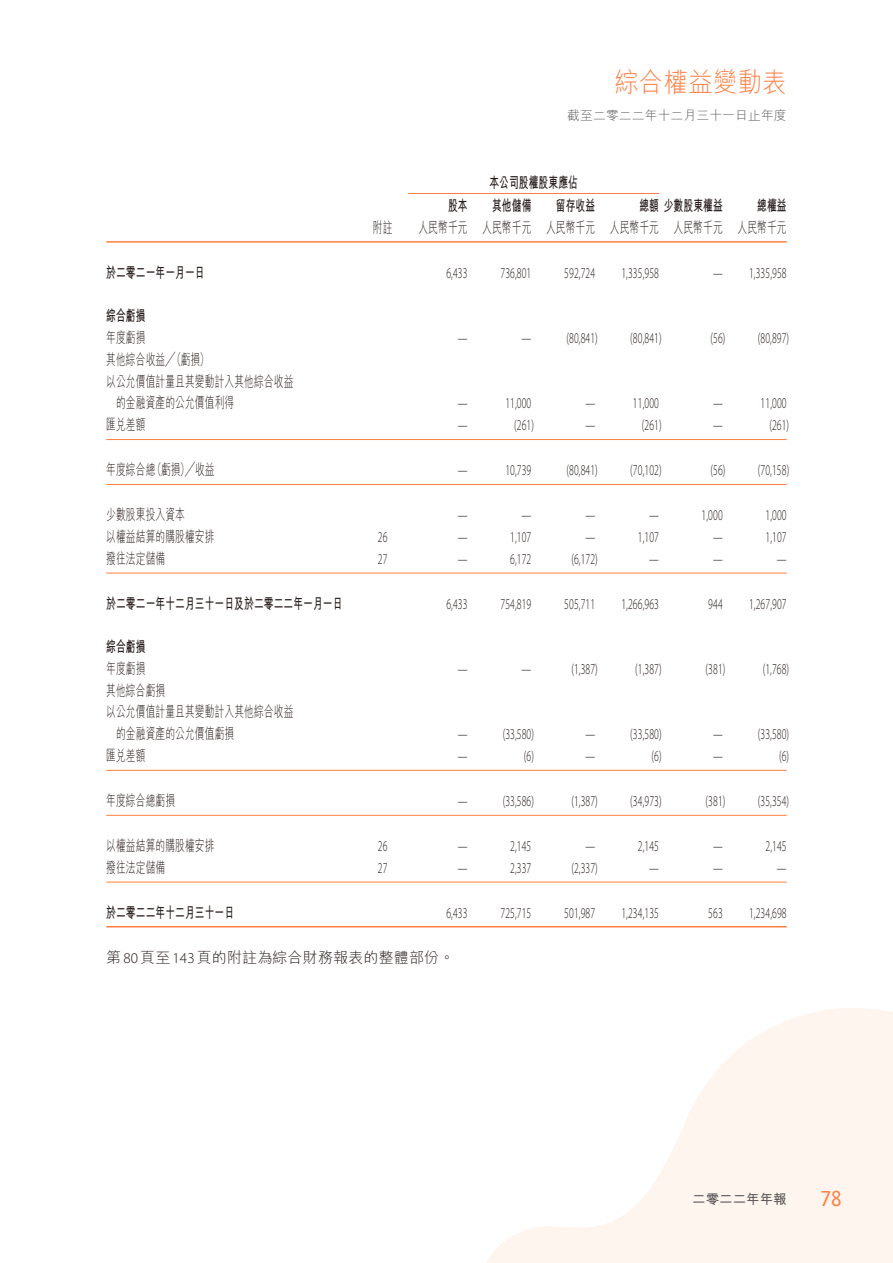
<style>
.page{position:relative;width:893px;height:1263px;background:#fff}
.page>*{position:absolute;margin:0;border:0;box-sizing:border-box;transform-origin:0 0}
.t1{font:300 27px "M Hei HK";letter-spacing:.015em;color:#ff7e40;scale:.9 1}
.t2{font:21px "Vectora LT Std";color:#ff7e40;scale:.9 1}
.t3{font:300 15px "Myriad Pro";letter-spacing:.01em;color:#231916;scale:.65 1}
.t4{font:300 15px/21.8px "M Hei HK";letter-spacing:.01em;color:#231916;scale:.65 1}
.t5{font:700 15px "M Hei HK";letter-spacing:.01em;color:#231916;scale:.65 1}
.t6{font:300 15px "M Hei HK";letter-spacing:.01em;color:#231916}
.t7{font:700 13.5px "M Hei HK";color:#595857}
.t8{font:300 12.75px "M Hei HK";letter-spacing:.015em;color:#595857}
.s1{font-family:"Myriad Pro"}
</style>
<div class="page">
<svg style="left:487px;top:1008px;width:406px;height:255px;fill:#fff5ef"></svg>
<hr style="left:106px;top:241px;width:681px;height:2px;background:#ff7e40">
<hr style="left:106px;top:439px;width:681px;height:1px;background:#ff7e40">
<hr style="left:106px;top:484px;width:681px;height:1px;background:#ff7e40">
<hr style="left:106px;top:573px;width:681px;height:1px;background:#ff7e40">
<hr style="left:106px;top:770px;width:681px;height:1px;background:#ff7e40">
<hr style="left:106px;top:815px;width:681px;height:1px;background:#ff7e40">
<hr style="left:106px;top:882px;width:681px;height:1px;background:#ff7e40">
<hr style="left:106px;top:926px;width:681px;height:1px;background:#ff7e40">
<hr style="left:408px;top:193px;width:251px;height:1px;background:#ff7e40">
<h1 class="t1" style="left:615px;top:68px;width:193px">綜合權益變動表</h1>
<p class="t8" style="left:567px;top:109px;width:221px">截至二零二二年十二月三十一日止年度</p>
<p class="t5" style="left:489px;top:171px;width:138px">本公司股權股東應佔</p>
<p class="t5" style="left:448px;top:195px;width:32px">股本</p>
<p class="t5" style="left:492px;top:195px;width:62px">其他儲備</p>
<p class="t5" style="left:556px;top:195px;width:62px">留存收益</p>
<p class="t5" style="left:639px;top:195px;width:130px">總額少數股東權益</p>
<p class="t5" style="left:757px;top:195px;width:47px">總權益</p>
<p class="t4" style="left:373px;top:216px;width:32px">附註</p>
<p class="t4" style="left:418px;top:216px;width:77px">人民幣千元</p>
<p class="t4" style="left:482px;top:216px;width:77px">人民幣千元</p>
<p class="t4" style="left:546px;top:216px;width:77px">人民幣千元</p>
<p class="t4" style="left:610px;top:216px;width:77px">人民幣千元</p>
<p class="t4" style="left:674px;top:216px;width:77px">人民幣千元</p>
<p class="t4" style="left:737px;top:216px;width:77px">人民幣千元</p>
<p class="t5" style="left:106px;top:261px;width:153px">於二零二一年一月一日</p>
<p class="t5" style="left:106px;top:305px;width:62px">綜合虧損</p>
<p class="t3" style="left:446px;top:264px;width:34px">6,433</p>
<p class="t3" style="left:500px;top:264px;width:49px">736,801</p>
<p class="t3" style="left:564px;top:264px;width:49px">592,724</p>
<p class="t3" style="left:621px;top:264px;width:59px">1,335,958</p>
<p class="t3" style="left:713px;top:264px;width:16px">—</p>
<p class="t3" style="left:749px;top:264px;width:59px">1,335,958</p>
<p class="t4" style="left:106px;top:326px;width:289px">年度虧損<br>其他綜合收益╱（虧損(<br>以公允價值計量且其變動計入其他綜合收益</p>
<p class="t3" style="left:458px;top:329px;width:16px">—</p>
<p class="t3" style="left:522px;top:329px;width:16px">—</p>
<p class="t3" style="left:566px;top:329px;width:50px">)80,841(</p>
<p class="t3" style="left:630px;top:329px;width:50px">)80,841(</p>
<p class="t3" style="left:710px;top:329px;width:25px">5 6) (</p>
<p class="t3" style="left:758px;top:329px;width:50px">)80,897(</p>
<p class="t4" style="left:116px;top:392px;width:183px">的金融資產的公允價值利得</p>
<p class="t3" style="left:458px;top:394px;width:16px">—</p>
<p class="t3" style="left:505px;top:394px;width:42px">11,000</p>
<p class="t3" style="left:585px;top:394px;width:16px">—</p>
<p class="t3" style="left:633px;top:394px;width:42px">11,000</p>
<p class="t3" style="left:713px;top:394px;width:16px">—</p>
<p class="t3" style="left:761px;top:394px;width:42px">11,000</p>
<p class="t4" style="left:106px;top:413px;width:62px">匯兌差額</p>
<p class="t3" style="left:458px;top:416px;width:16px">—</p>
<p class="t3" style="left:514px;top:416px;width:32px">)261(</p>
<p class="t3" style="left:585px;top:416px;width:16px">—</p>
<p class="t3" style="left:642px;top:416px;width:32px">)261(</p>
<p class="t3" style="left:713px;top:416px;width:16px">—</p>
<p class="t3" style="left:769px;top:416px;width:32px">)261(</p>
<p class="t4" style="left:152px;top:458px;width:98px">（虧損）╱收益</p>
<p class="t4" style="left:106px;top:458px;width:77px">年度綜合總</p>
<p class="t3" style="left:458px;top:461px;width:16px">—</p>
<p class="t3" style="left:505px;top:461px;width:42px">10,739</p>
<p class="t3" style="left:566px;top:461px;width:50px">)80,841(</p>
<p class="t3" style="left:630px;top:461px;width:50px">)70,102(</p>
<p class="t3" style="left:710px;top:461px;width:25px">5 6) (</p>
<p class="t3" style="left:758px;top:461px;width:50px">)70,158(</p>
<p class="t4" style="left:106px;top:503px;width:123px">少數股東投入資本</p>
<p class="t3" style="left:458px;top:506px;width:16px">—</p>
<p class="t3" style="left:522px;top:506px;width:16px">—</p>
<p class="t3" style="left:585px;top:506px;width:16px">—</p>
<p class="t3" style="left:649px;top:506px;width:16px">—</p>
<p class="t3" style="left:702px;top:506px;width:34px">1,000</p>
<p class="t3" style="left:765px;top:506px;width:34px">1,000</p>
<p class="t4" style="left:106px;top:525px;width:168px">以權益結算的購股權安排</p>
<p class="t3" style="left:378px;top:528px;width:16px">26</p>
<p class="t3" style="left:458px;top:528px;width:16px">—</p>
<p class="t3" style="left:510px;top:528px;width:34px">1,107</p>
<p class="t3" style="left:585px;top:528px;width:16px">—</p>
<p class="t3" style="left:638px;top:528px;width:34px">1,107</p>
<p class="t3" style="left:713px;top:528px;width:16px">—</p>
<p class="t3" style="left:765px;top:528px;width:34px">1,107</p>
<p class="t4" style="left:106px;top:547px;width:92px">撥往法定儲備</p>
<p class="t3" style="left:378px;top:549px;width:16px">27</p>
<p class="t3" style="left:458px;top:549px;width:16px">—</p>
<p class="t3" style="left:510px;top:549px;width:34px">6,172</p>
<p class="t3" style="left:571px;top:549px;width:42px">)6,172(</p>
<p class="t3" style="left:649px;top:549px;width:16px">—</p>
<p class="t3" style="left:713px;top:549px;width:16px">—</p>
<p class="t3" style="left:777px;top:549px;width:16px">—</p>
<p class="t5" style="left:106px;top:592px;width:365px">於二零二一年十二月三十一日及於二零二二年一月一日</p>
<p class="t5" style="left:106px;top:636px;width:62px">綜合虧損</p>
<p class="t3" style="left:446px;top:594px;width:34px">6,433</p>
<p class="t3" style="left:500px;top:594px;width:49px">754,819</p>
<p class="t3" style="left:564px;top:594px;width:49px">505,711</p>
<p class="t3" style="left:621px;top:594px;width:59px">1,266,963</p>
<p class="t3" style="left:708px;top:594px;width:24px">944</p>
<p class="t3" style="left:749px;top:594px;width:59px">1,267,907</p>
<p class="t4" style="left:106px;top:657px;width:289px">年度虧損<br>其他綜合虧損<br>以公允價值計量且其變動計入其他綜合收益</p>
<p class="t3" style="left:458px;top:660px;width:16px">—</p>
<p class="t3" style="left:522px;top:660px;width:16px">—</p>
<p class="t3" style="left:571px;top:660px;width:42px">)1,387(</p>
<p class="t3" style="left:635px;top:660px;width:42px">)1,387(</p>
<p class="t3" style="left:706px;top:660px;width:32px">)381(</p>
<p class="t3" style="left:763px;top:660px;width:42px">)1,768(</p>
<p class="t4" style="left:116px;top:722px;width:183px">的金融資產的公允價值虧損</p>
<p class="t3" style="left:458px;top:725px;width:16px">—</p>
<p class="t3" style="left:503px;top:725px;width:50px">)33,580(</p>
<p class="t3" style="left:585px;top:725px;width:16px">—</p>
<p class="t3" style="left:630px;top:725px;width:50px">)33,580(</p>
<p class="t3" style="left:713px;top:725px;width:16px">—</p>
<p class="t3" style="left:758px;top:725px;width:50px">)33,580(</p>
<p class="t4" style="left:106px;top:744px;width:62px">匯兌差額</p>
<p class="t3" style="left:458px;top:747px;width:16px">—</p>
<p class="t3" style="left:524px;top:747px;width:17px">(6)</p>
<p class="t3" style="left:585px;top:747px;width:16px">—</p>
<p class="t3" style="left:651px;top:747px;width:17px">(6)</p>
<p class="t3" style="left:713px;top:747px;width:16px">—</p>
<p class="t3" style="left:779px;top:747px;width:17px">(6)</p>
<p class="t4" style="left:106px;top:789px;width:107px">年度綜合總虧損</p>
<p class="t3" style="left:458px;top:792px;width:16px">—</p>
<p class="t3" style="left:503px;top:792px;width:50px">)33,586(</p>
<p class="t3" style="left:571px;top:792px;width:42px">)1,387(</p>
<p class="t3" style="left:630px;top:792px;width:50px">)34,973(</p>
<p class="t3" style="left:706px;top:792px;width:32px">)381(</p>
<p class="t3" style="left:758px;top:792px;width:50px">)35,354(</p>
<p class="t4" style="left:106px;top:834px;width:168px">以權益結算的購股權安排</p>
<p class="t3" style="left:378px;top:837px;width:16px">26</p>
<p class="t3" style="left:458px;top:837px;width:16px">—</p>
<p class="t3" style="left:510px;top:837px;width:34px">2,145</p>
<p class="t3" style="left:585px;top:837px;width:16px">—</p>
<p class="t3" style="left:638px;top:837px;width:34px">2,145</p>
<p class="t3" style="left:713px;top:837px;width:16px">—</p>
<p class="t3" style="left:765px;top:837px;width:34px">2,145</p>
<p class="t4" style="left:106px;top:856px;width:92px">撥往法定儲備</p>
<p class="t3" style="left:378px;top:858px;width:16px">27</p>
<p class="t3" style="left:458px;top:858px;width:16px">—</p>
<p class="t3" style="left:510px;top:858px;width:34px">2,337</p>
<p class="t3" style="left:571px;top:858px;width:42px">)2,337(</p>
<p class="t3" style="left:649px;top:858px;width:16px">—</p>
<p class="t3" style="left:713px;top:858px;width:16px">—</p>
<p class="t3" style="left:777px;top:858px;width:16px">—</p>
<p class="t5" style="left:106px;top:901px;width:198px">於二零二二年十二月三十一日</p>
<p class="t6" style="left:106px;top:949px;width:350px">第<span class="s1">80</span>頁至<span class="s1">143</span>頁的附註為綜合財務報表的整體部份。</p>
<p class="t3" style="left:446px;top:903px;width:34px">6,433</p>
<p class="t3" style="left:500px;top:903px;width:49px">725,715</p>
<p class="t3" style="left:564px;top:903px;width:49px">501,987</p>
<p class="t3" style="left:621px;top:903px;width:59px">1,234,135</p>
<p class="t3" style="left:708px;top:903px;width:24px">563</p>
<p class="t3" style="left:749px;top:903px;width:59px">1,234,698</p>
<p class="t7" style="left:692px;top:1189px;width:96px">二零二二年年報</p>
<h2 class="t2" style="left:821px;top:1186px;width:25px">78</h2>
</div>
